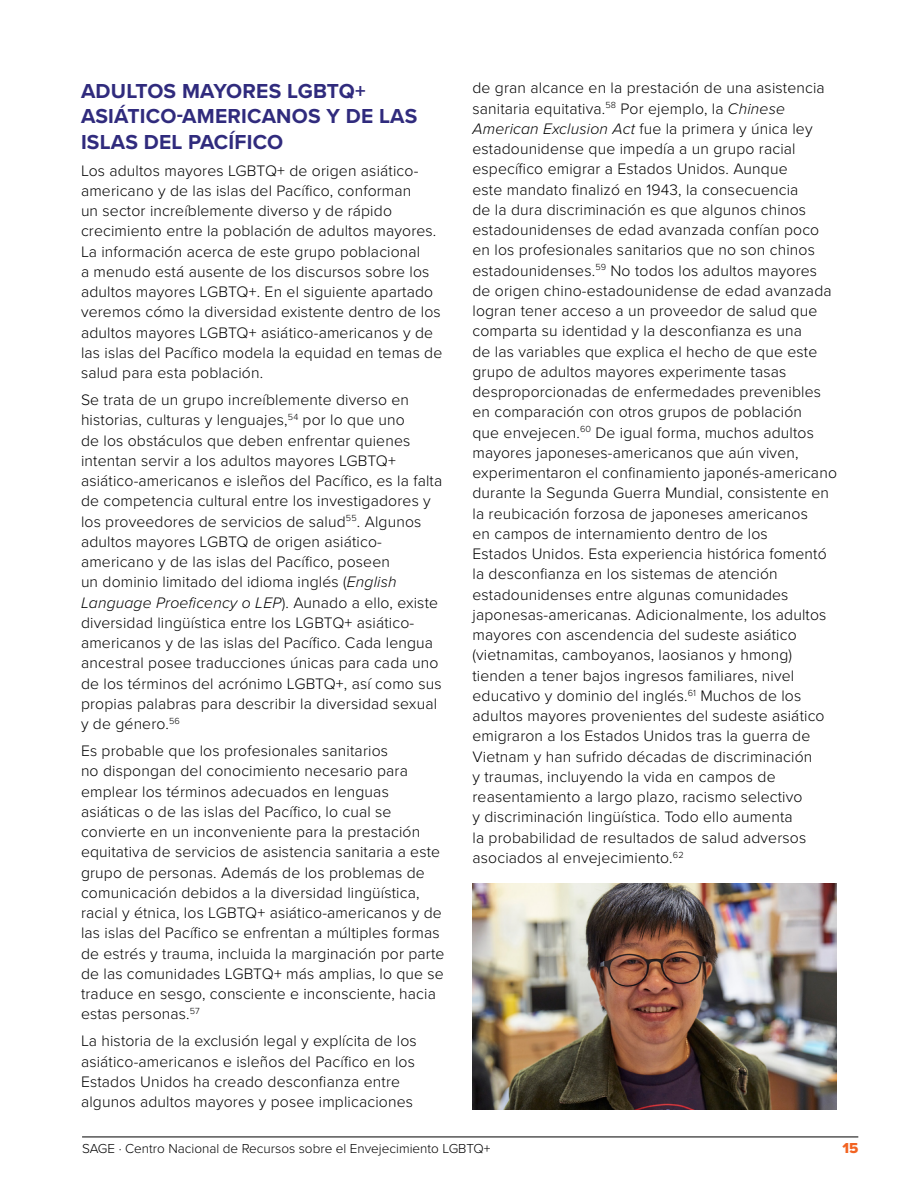
<style>
.page{position:relative;width:918px;height:1188px;background:#fff}
.page>*{position:absolute;margin:0;border:0;box-sizing:border-box;transform-origin:0 0}
.Heading_2_-_TOC{font:700 21px/25.5px "Proxima Nova";letter-spacing:.01em;color:#302b7d}
.Text{font:300 15.75px/20.2px "Proxima Nova";letter-spacing:.01em;color:#000}
.t1{font:15px "Proxima Nova Extrabld";color:#f26322}
.t2{font:300 13.5px "Proxima Nova";color:#000}
.s1{font-style:italic}
</style>
<div class="page">
<img style="left:472px;top:883px;width:365px;height:226px">
<hr style="left:82px;top:1137px;width:776px;height:1px;background:#000">
<h2 class="Heading_2_-_TOC" style="left:81px;top:77px;width:338px">ADULTOS MAYORES LGBTQ+<br>ASIÁTICO-AMERICANOS Y DE LAS<br>ISLAS DEL PACÍFICO</h2>
<p class="Text" style="left:81px;top:159px;width:363px">Los adultos mayores LGBTQ+ de origen asiático&shy;americano y de las islas del Pacífico, conforman<br>un sector increíblemente diverso y de rápido crecimiento entre la población de adultos mayores.<br>La información acerca de este grupo poblacional<br>a menudo está ausente de los discursos sobre los adultos mayores LGBTQ+. En el siguiente apartado veremos cómo la diversidad existente dentro de los adultos mayores LGBTQ+ asiático-americanos y de las islas del Pacífico modela la equidad en temas de salud para esta población.</p>
<p class="Text" style="left:81px;top:389px;width:363px">Se trata de un grupo increíblemente diverso en historias, culturas y lenguajes,<sup>54</sup> por lo que uno<br>de los obstáculos que deben enfrentar quienes intentan servir a los adultos mayores LGBTQ+ asiático-americanos e isleños del Pacífico, es la falta de competencia cultural entre los investigadores y los proveedores de servicios de salud<sup>55</sup>. Algunos adultos mayores LGBTQ de origen asiático&shy;americano y de las islas del Pacífico, poseen<br>un dominio limitado del idioma inglés (<span class="s1">English Language Proeficency o LEP</span>). Aunado a ello, existe diversidad lingüística entre los LGBTQ+ asiático&shy;americanos y de las islas del Pacífico. Cada lengua ancestral posee traducciones únicas para cada uno de los términos del acrónimo LGBTQ+, así como sus propias palabras para describir la diversidad sexual y de género.<sup>56</sup></p>
<p class="Text" style="left:81px;top:740px;width:365px">Es probable que los profesionales sanitarios<br>no dispongan del conocimiento necesario para emplear los términos adecuados en lenguas asiáticas o de las islas del Pacífico, lo cual se convierte en un inconveniente para la prestación equitativa de servicios de asistencia sanitaria a este grupo de personas. Además de los problemas de comunicación debidos a la diversidad lingüística, racial y étnica, los LGBTQ+ asiático-americanos y de las islas del Pacífico se enfrentan a múltiples formas de estrés y trauma, incluida la marginación por parte de las comunidades LGBTQ+ más amplias, lo que se traduce en sesgo, consciente e inconsciente, hacia estas personas.<sup>57</sup></p>
<p class="Text" style="left:81px;top:1030px;width:337px">La historia de la exclusión legal y explícita de los asiático-americanos e isleños del Pacífico en los Estados Unidos ha creado desconfianza entre algunos adultos mayores y posee implicaciones</p>
<p class="Text" style="left:472px;top:77px;width:366px">de gran alcance en la prestación de una asistencia sanitaria equitativa.<sup>58</sup> Por ejemplo, la <span class="s1">Chinese American Exclusion Act</span> fue la primera y única ley estadounidense que impedía a un grupo racial específico emigrar a Estados Unidos. Aunque<br>este mandato finalizó en 1943, la consecuencia<br>de la dura discriminación es que algunos chinos estadounidenses de edad avanzada confían poco en los profesionales sanitarios que no son chinos estadounidenses.<sup>59</sup> No todos los adultos mayores de origen chino-estadounidense de edad avanzada logran tener acceso a un proveedor de salud que comparta su identidad y la desconfianza es una<br>de las variables que explica el hecho de que este grupo de adultos mayores experimente tasas desproporcionadas de enfermedades prevenibles en comparación con otros grupos de población<br>que envejecen.<sup>60</sup> De igual forma, muchos adultos mayores japoneses-americanos que aún viven, experimentaron el confinamiento japonés-americano durante la Segunda Guerra Mundial, consistente en la reubicación forzosa de japoneses americanos<br>en campos de internamiento dentro de los<br>Estados Unidos. Esta experiencia histórica fomentó la desconfianza en los sistemas de atención estadounidenses entre algunas comunidades japonesas-americanas. Adicionalmente, los adultos mayores con ascendencia del sudeste asiático (vietnamitas, camboyanos, laosianos y hmong) tienden a tener bajos ingresos familiares, nivel educativo y dominio del inglés.<sup>61</sup> Muchos de los adultos mayores provenientes del sudeste asiático emigraron a los Estados Unidos tras la guerra de Vietnam y han sufrido décadas de discriminación<br>y traumas, incluyendo la vida en campos de reasentamiento a largo plazo, racismo selectivo<br>y discriminación lingüística. Todo ello aumenta<br>la probabilidad de resultados de salud adversos asociados al envejecimiento.<sup>62</sup></p>
<p class="t2" style="left:82px;top:1139px;width:410px">SAGE · Centro Nacional de Recursos sobre el Envejecimiento LGBTQ+</p>
<p class="t1" style="left:842px;top:1137px;width:17px">15</p>
</div>
